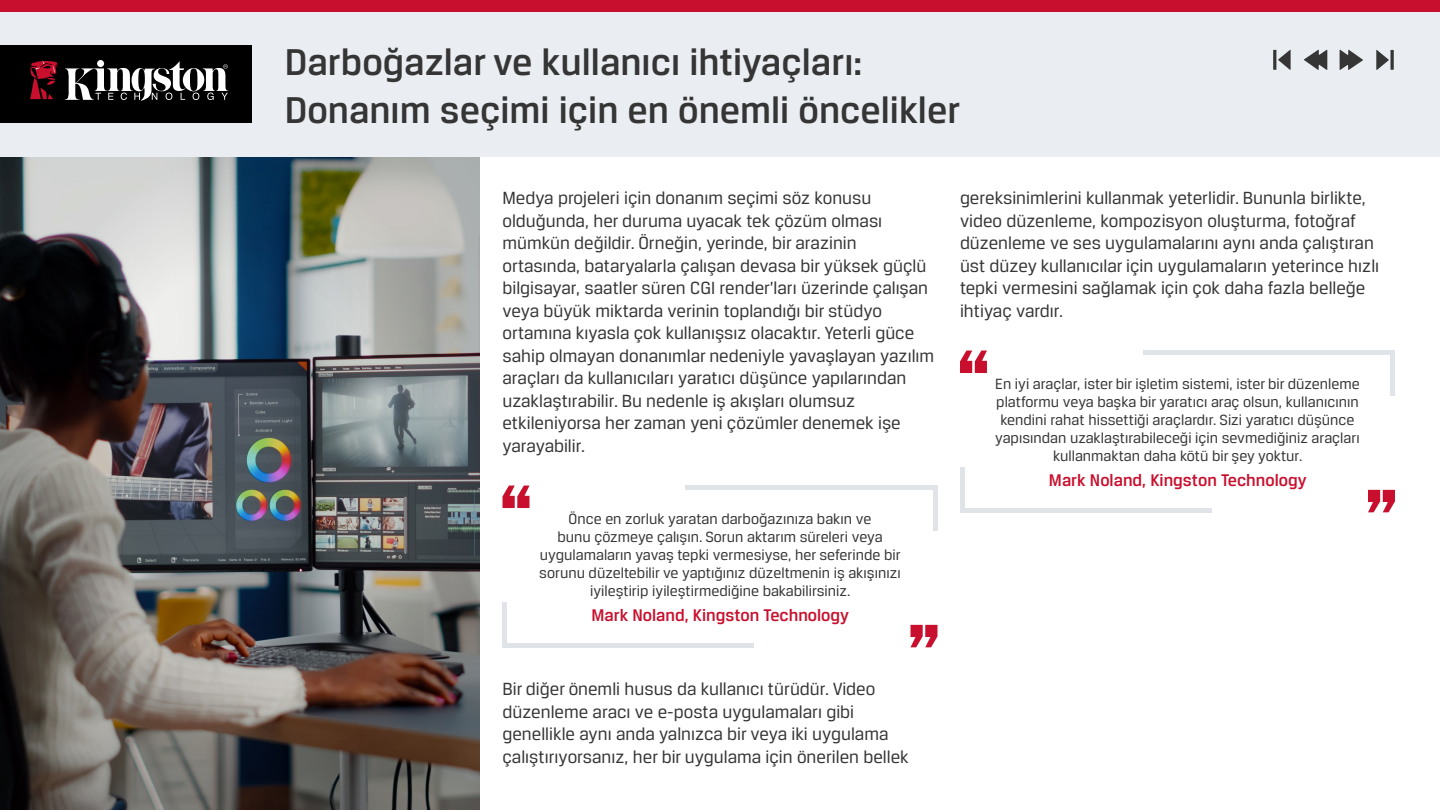
<style>
.page{position:relative;width:1440px;height:810px;background:#fff}
.page>*{position:absolute;margin:0;border:0;box-sizing:border-box;transform-origin:0 0}
.t1{font:500 39.75px/47.7px "Breuer Text";color:#353535}
.t2{font:18.75px/22.5px "Breuer Text";color:#353535}
.t3{font:500 18px "Breuer Text";color:#c8102e}
.t4{font:15.75px/18px "Breuer Text";color:#353535;text-align:center}
</style>
<div class="page">
<img style="left:0;top:156px;width:480px;height:654px">
<div style="left:0;top:0;width:1440px;height:156px;background:#eaedf1"></div>
<div style="left:0;top:0;width:1440px;height:11px;background:#c8102e"></div>
<div style="left:0;top:45px;width:251px;height:78px;background:#000"></div>
<div style="left:97px;top:60px;width:7px;height:7px;background:#fff;border-radius:50%"></div>
<svg style="left:65px;top:62px;width:163px;height:39px"></svg>
<svg style="left:30px;top:61px;width:28px;height:39px"></svg>
<svg style="left:1304px;top:50px;width:23px;height:20px"></svg>
<svg style="left:1340px;top:50px;width:23px;height:20px"></svg>
<svg style="left:1273px;top:50px;width:18px;height:20px"></svg>
<svg style="left:1376px;top:50px;width:18px;height:20px"></svg>
<svg style="left:502px;top:486px;width:28px;height:22px"></svg>
<hr style="left:686px;top:486px;width:224px;height:4px;background:#e0e3e7">
<hr style="left:910px;top:486px;width:28px;height:4px;background:#e0e3e7">
<div style="left:933px;top:486px;width:5px;height:22px;background:#e0e3e7"></div>
<div style="left:502px;top:602px;width:5px;height:23px;background:#e0e3e7"></div>
<div style="left:933px;top:508px;width:5px;height:23px;background:#e0e3e7"></div>
<hr style="left:502px;top:643px;width:28px;height:4px;background:#e0e3e7">
<div style="left:502px;top:625px;width:5px;height:22px;background:#e0e3e7"></div>
<hr style="left:530px;top:643px;width:224px;height:4px;background:#e0e3e7">
<svg style="left:910px;top:625px;width:28px;height:22px"></svg>
<svg style="left:960px;top:351px;width:27px;height:22px"></svg>
<hr style="left:1143px;top:351px;width:225px;height:4px;background:#e0e3e7">
<hr style="left:1368px;top:351px;width:27px;height:4px;background:#e0e3e7">
<div style="left:1390px;top:351px;width:5px;height:22px;background:#e0e3e7"></div>
<hr style="left:960px;top:467px;width:4px;height:23px;background:#e0e3e7">
<div style="left:1390px;top:373px;width:5px;height:23px;background:#e0e3e7"></div>
<hr style="left:960px;top:508px;width:27px;height:4px;background:#e0e3e7">
<hr style="left:960px;top:490px;width:4px;height:22px;background:#e0e3e7">
<hr style="left:987px;top:508px;width:225px;height:4px;background:#e0e3e7">
<svg style="left:1368px;top:490px;width:27px;height:22px"></svg>
<h1 class="t1" style="left:285px;top:37px;width:677px">Darboğazlar ve kullanıcı ihtiyaçları:<br>Donanım seçimi için en önemli öncelikler</h1>
<p class="t2" style="left:502px;top:187px;width:433px">Medya projeleri için donanım seçimi söz konusu olduğunda, her duruma uyacak tek çözüm olması mümkün değildir. Örneğin, yerinde, bir arazinin ortasında, bataryalarla çalışan devasa bir yüksek güçlü bilgisayar, saatler süren CGI render’ları üzerinde çalışan veya büyük miktarda verinin toplandığı bir stüdyo ortamına kıyasla çok kullanışsız olacaktır. Yeterli güce sahip olmayan donanımlar nedeniyle yavaşlayan yazılım araçları da kullanıcıları yaratıcı düşünce yapılarından uzaklaştırabilir. Bu nedenle iş akışları olumsuz etkileniyorsa her zaman yeni çözümler denemek işe yarayabilir.</p>
<p class="t4" style="left:539px;top:509px;width:363px">Önce en zorluk yaratan darboğazınıza bakın ve<br>bunu çözmeye çalışın. Sorun aktarım süreleri veya uygulamaların yavaş tepki vermesiyse, her seferinde bir sorunu düzeltebilir ve yaptığınız düzeltmenin iş akışınızı iyileştirip iyileştirmediğine bakabilirsiniz.</p>
<p class="t3" style="left:591px;top:605px;width:259px">Mark Noland, Kingston Technology</p>
<p class="t2" style="left:502px;top:677px;width:408px">Bir diğer önemli husus da kullanıcı türüdür. Video düzenleme aracı ve e-posta uygulamaları gibi genellikle aynı anda yalnızca bir veya iki uygulama çalıştırıyorsanız, her bir uygulama için önerilen bellek</p>
<p class="t2" style="left:960px;top:187px;width:421px">gereksinimlerini kullanmak yeterlidir. Bununla birlikte, video düzenleme, kompozisyon oluşturma, fotoğraf düzenleme ve ses uygulamalarını aynı anda çalıştıran üst düzey kullanıcılar için uygulamaların yeterince hızlı tepki vermesini sağlamak için çok daha fazla belleğe ihtiyaç vardır.</p>
<p class="t4" style="left:995px;top:374px;width:366px">En iyi araçlar, ister bir işletim sistemi, ister bir düzenleme platformu veya başka bir yaratıcı araç olsun, kullanıcının kendini rahat hissettiği araçlardır. Sizi yaratıcı düşünce yapısından uzaklaştırabileceği için sevmediğiniz araçları kullanmaktan daha kötü bir şey yoktur.</p>
<p class="t3" style="left:1049px;top:470px;width:259px">Mark Noland, Kingston Technology</p>
</div>
